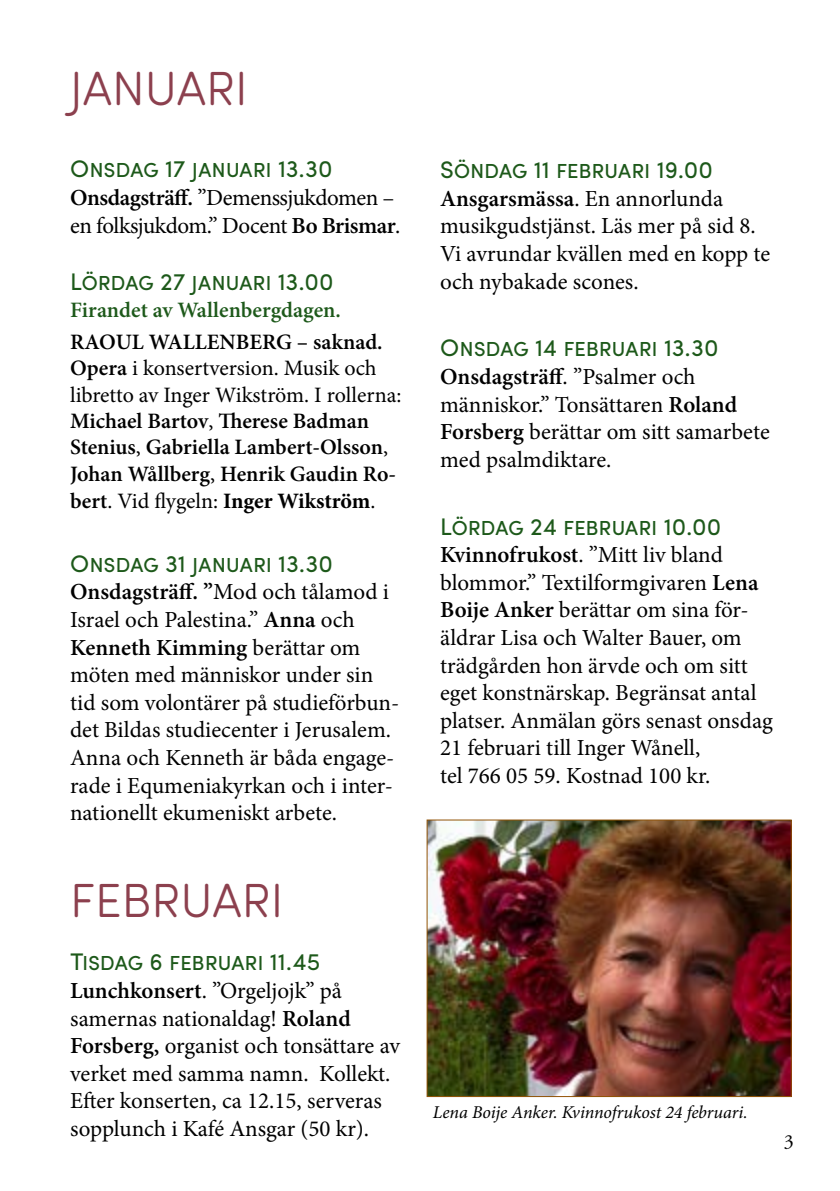
<style>
.page{position:relative;width:840px;height:1191px;background:#fff}
.page>*{position:absolute;margin:0;border:0;box-sizing:border-box;transform-origin:0 0}
.t1{font:300 48px "Sofia Pro Soft";color:#8c404e}
.t2{font:24px "Sofia Pro";letter-spacing:-.015em;color:#1d591a}
.t3{font:23px/27.6px "Minion Pro";letter-spacing:-.005em;color:#000}
.t4{font:600 22px/26.6px "Minion Pro";color:#000}
.t5{font:600 22px "Minion Pro";letter-spacing:-.005em;color:#1d591a}
.t6{font:20px "Adobe Garamond Pro";color:#000}
.t7{font:italic 18px "Minion Pro";letter-spacing:-.005em;color:#000}
.s1{font-weight:600}
.s2{font-weight:400}
.s3{font-weight:700}
</style>
<div class="page">
<img style="left:428px;top:821px;width:361px;height:274px">
<div style="left:426px;top:819px;width:365px;height:278px;border:1px solid #925407"></div>
<h1 class="t1" style="left:70px;top:56px;width:179px">JANUARI</h1>
<p class="t2" style="left:70px;top:151px;width:264px">Onsdag 17 januari 13.30</p>
<p class="t3" style="left:70px;top:184px;width:332px"><span class="s1">Onsdagsträff.</span> ”Demenssjukdomen – en folksjukdom.” Docent <span class="s1">Bo Brismar</span>.</p>
<p class="t2" style="left:70px;top:264px;width:265px">Lördag 27 januari 13.00</p>
<p class="t5" style="left:70px;top:294px;width:272px">Firandet av Wallenbergdagen.</p>
<p class="t4" style="left:70px;top:328px;width:332px">RAOUL WALLENBERG – saknad.<br>Opera <span class="s2">i konsertversion. Musik och libretto av Inger Wikström. I rollerna:<br></span>Michael Bartov<span class="s2">,</span> Therese Badman Stenius<span class="s2">,</span> Gabriella Lambert-Olsson<span class="s2">, </span>Johan Wållberg<span class="s2">,</span> Henrik Gaudin Ro&shy;bert<span class="s2">. Vid flygeln:</span> <span class="s3">Inger Wikström</span><span class="s2">.</span></p>
<p class="t2" style="left:70px;top:545px;width:264px">Onsdag 31 januari 13.30</p>
<p class="t3" style="left:70px;top:578px;width:330px"><span class="s1">Onsdagsträff. ”</span>Mod och tålamod i<br>Israel och Palestina.” <span class="s1">Anna</span> och<br><span class="s1">Kenneth Kimming</span> berättar om möten med människor under sin tid som volontärer på studieförbun&shy;det Bildas studiecenter i Jerusalem.<br>Anna och Kenneth är båda engage&shy;rade i Equmeniakyrkan och i inter&shy;nationellt ekumeniskt arbete.</p>
<h1 class="t1" style="left:70px;top:867px;width:215px">FEBRUARI</h1>
<p class="t2" style="left:70px;top:944px;width:252px">Tisdag 6 februari 11.45</p>
<p class="t3" style="left:70px;top:977px;width:331px"><span class="s1">Lunchkonsert</span>. ”Orgeljojk” på samernas nationaldag! <span class="s1">Roland Forsberg,</span> organist och tonsättare av verket med samma namn. Kollekt.<br>Efter konserten, ca 12.15, serveras sopplunch i Kafé Ansgar (50 kr).</p>
<p class="t2" style="left:440px;top:152px;width:274px">Söndag 11 februari 19.00</p>
<p class="t3" style="left:440px;top:185px;width:331px"><span class="s1">Ansgarsmässa</span>. En annorlunda musikgudstjänst. Läs mer på sid 8.<br>Vi avrundar kvällen med en kopp te och nybakade scones.</p>
<p class="t2" style="left:440px;top:330px;width:280px">Onsdag 14 februari 13.30</p>
<p class="t3" style="left:440px;top:363px;width:331px"><span class="s1">Onsdagsträff</span>. ”Psalmer och människor.” Tonsättaren <span class="s1">Roland<br>Forsberg</span> berättar om sitt samarbete med psalmdiktare.</p>
<p class="t2" style="left:440px;top:508px;width:282px">Lördag 24 februari 10.00</p>
<p class="t3" style="left:440px;top:541px;width:334px"><span class="s1">Kvinnofrukost</span>. ”Mitt liv bland blommor.” Textilformgivaren <span class="s1">Lena<br>Boije Anker</span> berättar om sina för&shy;äldrar Lisa och Walter Bauer, om trädgården hon ärvde och om sitt eget konstnärskap. Begränsat antal platser. Anmälan görs senast onsdag<br>21 februari till Inger Wånell,<br>tel 766 05 59. Kostnad 100 kr.</p>
<p class="t7" style="left:432px;top:1100px;width:316px">Lena Boije Anker. Kvinnofrukost 24 februari.</p>
<p class="t6" style="left:783px;top:1129px;width:11px">3</p>
</div>
